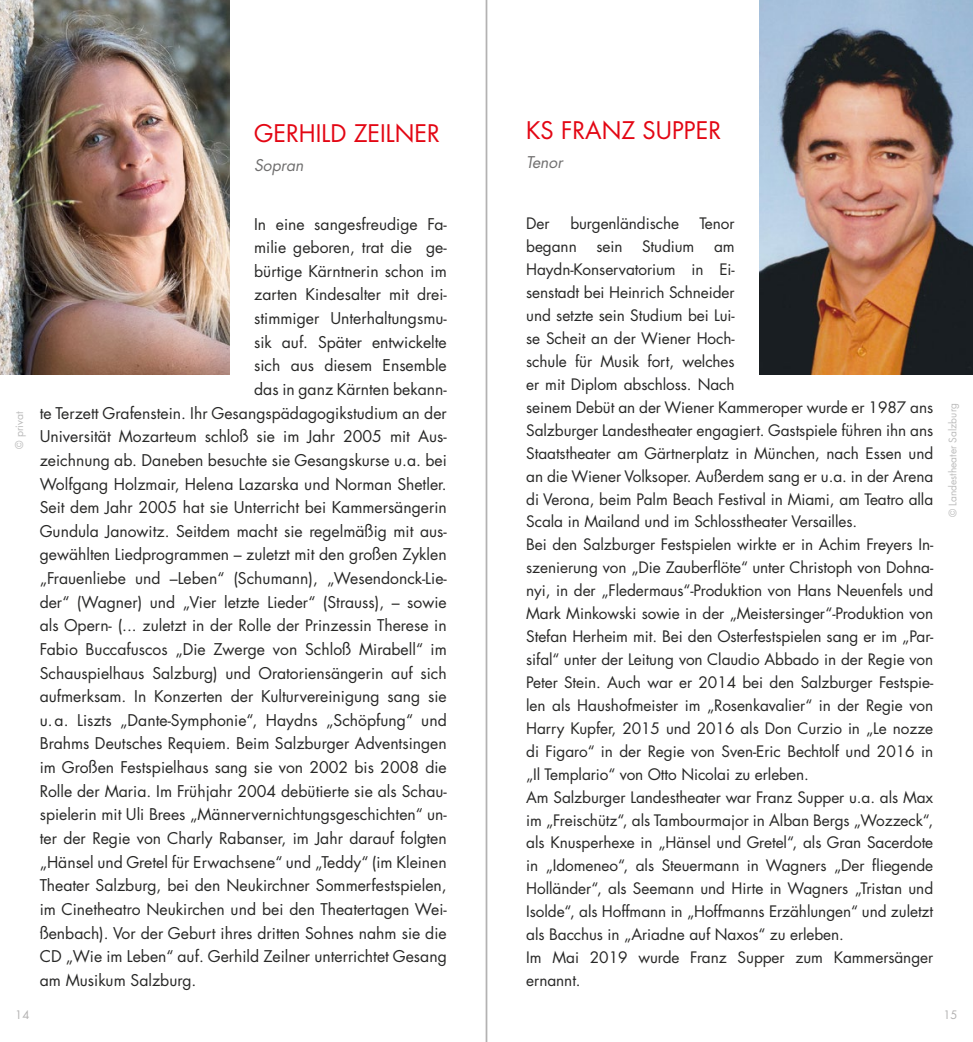
<style>
.page{position:relative;width:973px;height:1042px;background:#fff}
.page>*{position:absolute;margin:0;border:0;box-sizing:border-box;transform-origin:0 0}
.t1{font:23.62px "Futura LT Pro";color:#e30613}
.t2{font:15.75px "Futura LT Pro";color:#282827}
.t3{font:italic 15.75px "Futura LT Pro";color:#706f6f}
.t4{font:15.4px/22.9px "Futura LT Pro";letter-spacing:-.005em;color:#282827}
.t5{font:11.38px "Futura LT Pro";color:#b3b2b2}
.t6{font:10.5px "Futura LT Pro";color:#bcbcbc}
.t7{font:10.15px "Futura LT Pro";color:#bcbcbc}
</style>
<div class="page">
<hr style="left:485px;top:0;width:2px;height:1042px;background:#b3b2b2">
<img style="left:0;top:0;width:229px;height:374px">
<img style="left:759px;top:0;width:213px;height:374px">
<h1 class="t1" style="left:254px;top:117px;width:187px">GERHILD ZEILNER</h1>
<p class="t3" style="left:254px;top:155px;width:51px">Sopran</p>
<p class="t6" style="left:12px;top:449px;width:39px;rotate:-90deg">© privat</p>
<p class="t2" style="left:254px;top:213px;width:194px">In eine sangesfreudige Fa-</p>
<p class="t2" style="left:254px;top:237px;width:194px">milie geboren, trat die ge-</p>
<p class="t2" style="left:254px;top:260px;width:194px">bürtige Kärntnerin schon im</p>
<p class="t2" style="left:254px;top:284px;width:194px">zarten Kindesalter mit drei-</p>
<p class="t2" style="left:254px;top:307px;width:194px">stimmiger Unterhaltungsmu-</p>
<p class="t2" style="left:254px;top:331px;width:194px">sik auf. Später entwickelte</p>
<p class="t2" style="left:254px;top:355px;width:194px">sich aus diesem Ensemble</p>
<p class="t2" style="left:254px;top:378px;width:194px">das in ganz Kärnten bekann-</p>
<p class="t2" style="left:40px;top:402px;width:408px">te Terzett Grafenstein. Ihr Gesangspädagogikstudium an der</p>
<p class="t2" style="left:40px;top:426px;width:408px">Universität Mozarteum schloß sie im Jahr 2005 mit Aus-</p>
<p class="t2" style="left:40px;top:449px;width:408px">zeichnung ab. Daneben besuchte sie Gesangskurse u.a. bei</p>
<p class="t2" style="left:40px;top:473px;width:408px">Wolfgang Holzmair, Helena Lazarska und Norman Shetler.</p>
<p class="t2" style="left:40px;top:496px;width:408px">Seit dem Jahr 2005 hat sie Unterricht bei Kammersängerin</p>
<p class="t2" style="left:40px;top:520px;width:408px">Gundula Janowitz. Seitdem macht sie regelmäßig mit aus-</p>
<p class="t2" style="left:40px;top:544px;width:408px">gewählten Liedprogrammen – zuletzt mit den großen Zyklen</p>
<p class="t2" style="left:40px;top:567px;width:408px">„Frauenliebe und –Leben“ (Schumann), „Wesendonck-Lie-</p>
<p class="t2" style="left:40px;top:591px;width:408px">der“ (Wagner) und „Vier letzte Lieder“ (Strauss), – sowie</p>
<p class="t2" style="left:40px;top:615px;width:408px">als Opern- (... zuletzt in der Rolle der Prinzessin Therese in</p>
<p class="t2" style="left:40px;top:638px;width:408px">Fabio Buccafuscos „Die Zwerge von Schloß Mirabell“ im</p>
<p class="t2" style="left:40px;top:662px;width:408px">Schauspielhaus Salzburg) und Oratoriensängerin auf sich</p>
<p class="t2" style="left:40px;top:685px;width:408px">aufmerksam. In Konzerten der Kulturvereinigung sang sie</p>
<p class="t2" style="left:40px;top:709px;width:408px">u.a. Liszts „Dante-Symphonie“, Haydns „Schöpfung“ und</p>
<p class="t2" style="left:40px;top:733px;width:408px">Brahms Deutsches Requiem. Beim Salzburger Adventsingen</p>
<p class="t2" style="left:40px;top:756px;width:408px">im Großen Festspielhaus sang sie von 2002 bis 2008 die</p>
<p class="t2" style="left:40px;top:780px;width:408px">Rolle der Maria. Im Frühjahr 2004 debütierte sie als Schau-</p>
<p class="t2" style="left:40px;top:804px;width:408px">spielerin mit Uli Brees „Männervernichtungsgeschichten“ un-</p>
<p class="t2" style="left:40px;top:827px;width:408px">ter der Regie von Charly Rabanser, im Jahr darauf folgten</p>
<p class="t2" style="left:40px;top:851px;width:408px">„Hänsel und Gretel für Erwachsene“ und „Teddy“ (im Kleinen</p>
<p class="t2" style="left:40px;top:874px;width:408px">Theater Salzburg, bei den Neukirchner Sommerfestspielen,</p>
<p class="t2" style="left:40px;top:898px;width:408px">im Cinetheatro Neukirchen und bei den Theatertagen Wei-</p>
<p class="t2" style="left:40px;top:922px;width:408px">ßenbach). Vor der Geburt ihres dritten Sohnes nahm sie die</p>
<p class="t2" style="left:40px;top:945px;width:408px">CD „Wie im Leben“ auf. Gerhild Zeilner unterrichtet Gesang</p>
<p class="t2" style="left:40px;top:969px;width:158px">am Musikum Salzburg.</p>
<h1 class="t1" style="left:526px;top:114px;width:196px">KS FRANZ SUPPER</h1>
<p class="t3" style="left:526px;top:152px;width:38px">Tenor</p>
<p class="t4" style="left:526px;top:212px;width:25px">Der</p>
<p class="t4" style="left:570px;top:212px;width:110px">burgenländische</p>
<p class="t4" style="left:699px;top:212px;width:37px">Tenor</p>
<p class="t4" style="left:526px;top:235px;width:52px">begann</p>
<p class="t4" style="left:596px;top:235px;width:28px">sein</p>
<p class="t4" style="left:642px;top:235px;width:54px">Studium</p>
<p class="t4" style="left:526px;top:235px;width:408px;text-indent:188px">am<br>Haydn-Konservatorium in Ei-<br>senstadt bei Heinrich Schneider<br>und setzte sein Studium bei Lui-<br>se Scheit an der Wiener Hoch-<br>schule für Musik fort, welches<br>er mit Diplom abschloss. Nach<br>seinem Debüt an der Wiener Kammeroper wurde er 1987 ans Salzburger Landestheater engagiert. Gastspiele führen ihn ans Staatstheater am Gärtnerplatz in München, nach Essen und an die Wiener Volksoper. Außerdem sang er u.a. in der Arena di Verona, beim Palm Beach Festival in Miami, am Teatro alla Scala in Mailand und im Schlosstheater Versailles.<br>Bei den Salzburger Festspielen wirkte er in Achim Freyers In&shy;szenierung von „Die Zauberflöte“ unter Christoph von Dohna&shy;nyi, in der „Fledermaus“-Produktion von Hans Neuenfels und Mark Minkowski sowie in der „Meistersinger“-Produktion von Stefan Herheim mit. Bei den Osterfestspielen sang er im „Par&shy;sifal“ unter der Leitung von Claudio Abbado in der Regie von Peter Stein. Auch war er 2014 bei den Salzburger Festspie&shy;len als Haushofmeister im „Rosenkavalier“ in der Regie von Harry Kupfer, 2015 und 2016 als Don Curzio in „Le nozze di Figaro“ in der Regie von Sven-Eric Bechtolf und 2016 in „Il Templario“ von Otto Nicolai zu erleben.<br>Am Salzburger Landestheater war Franz Supper u.a. als Max im „Freischütz“, als Tambourmajor in Alban Bergs „Wozzeck“, als Knusperhexe in „Hänsel und Gretel“, als Gran Sacerdote in „Idomeneo“, als Steuermann in Wagners „Der fliegende Holländer“, als Seemann und Hirte in Wagners „Tristan und Isolde“, als Hoffmann in „Hoffmanns Erzählungen“ und zuletzt als Bacchus in „Ariadne auf Naxos“ zu erleben.<br>Im Mai 2019 wurde Franz Supper zum Kammersänger ernannt.</p>
<p class="t7" style="left:945px;top:517px;width:115px;rotate:-90deg">© Landestheater Salzburg</p>
<p class="t5" style="left:15px;top:1007px;width:16px">14</p>
<p class="t5" style="left:943px;top:1007px;width:16px">15</p>
</div>
